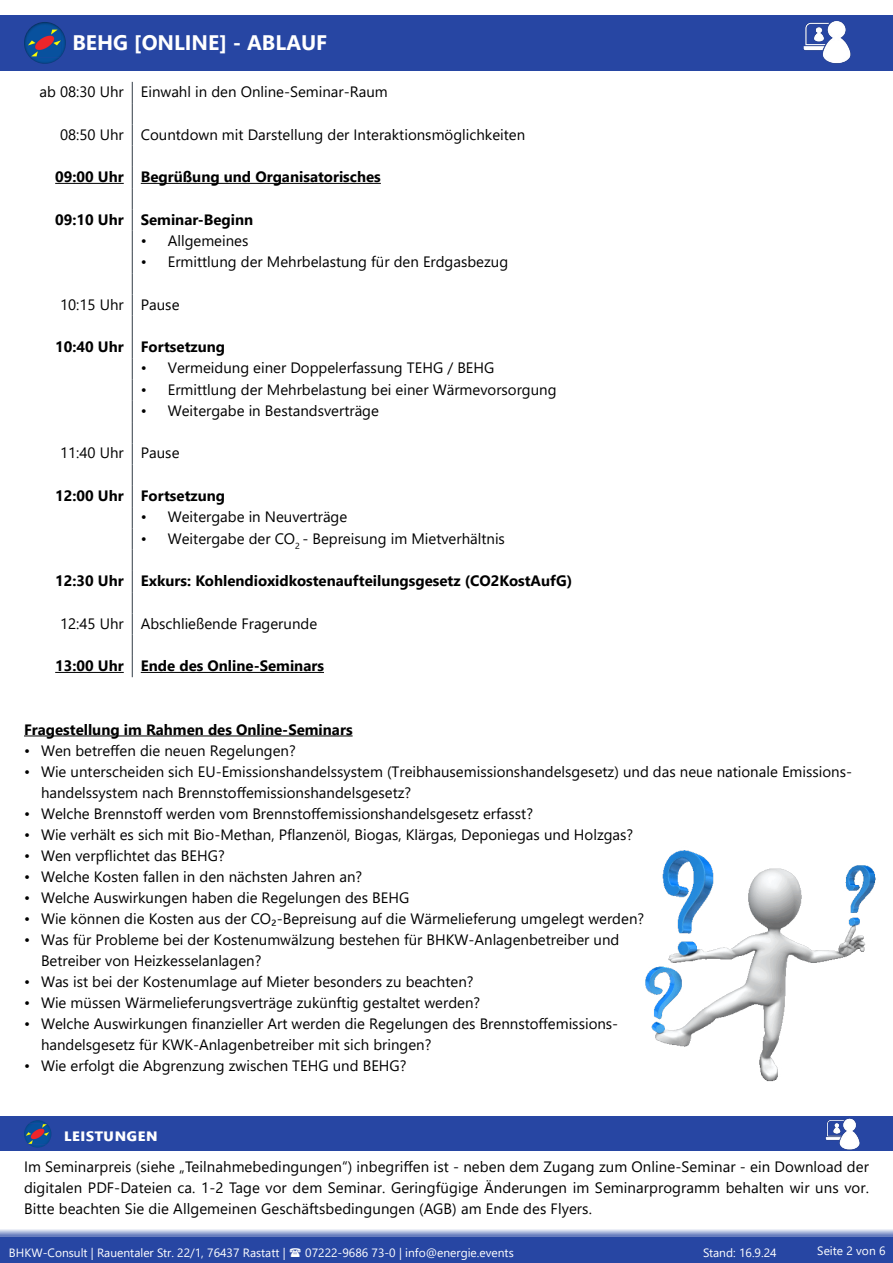
<style>
.page{position:relative;width:893px;height:1263px;background:#fff}
.page>*{position:absolute;margin:0;border:0;box-sizing:border-box;transform-origin:0 0}
.t1{font:700 21px "Segoe UI";color:#fff}
.t2{font:700 18px "Segoe UI";color:#fff}
.t3{font:15px/21px "Segoe UI";color:#000}
.t4{font:700 15px "Segoe UI";color:#000}
.t5{font:12px "Segoe UI";color:#fff}
</style>
<div class="page">
<div style="left:0;top:1237px;width:893px;height:26px;background:#2746a3"></div>
<div style="left:0;top:15px;width:893px;height:55px;background:#2746a3"></div>
<div style="left:12px;top:9px;width:68px;height:56px;background:#000;opacity:.81"></div>
<img style="left:798px;top:21px;width:60px;height:50px">
<svg style="left:132px;top:82px;width:1px;height:595px"></svg>
<hr style="left:55px;top:183px;width:69px;height:1px;background:#000">
<hr style="left:141px;top:183px;width:240px;height:1px;background:#000">
<hr style="left:55px;top:672px;width:69px;height:1px;background:#000">
<hr style="left:141px;top:672px;width:183px;height:1px;background:#000">
<hr style="left:24px;top:735px;width:329px;height:1px;background:#000">
<img style="left:634px;top:850px;width:255px;height:267px">
<div style="left:0;top:1117px;width:893px;height:34px;background:#2746a3"></div>
<div style="left:12px;top:1107px;width:54px;height:42px;background:#000;opacity:.34"></div>
<img style="left:822px;top:1112px;width:43px;height:38px">
<svg style="left:0;top:1229px;width:893px;height:8px;background:#9fadd6"></svg>
<h1 class="t1" style="left:72px;top:23px;width:256px">BEHG [ONLINE] - ABLAUF</h1>
<p class="t3" style="left:39px;top:80px;width:350px">ab 08:30 Uhr Einwahl in den Online-Seminar-Raum</p>
<p class="t3" style="left:60px;top:122px;width:467px">08:50 Uhr Countdown mit Darstellung der Interaktionsmöglichkeiten</p>
<p class="t4" style="left:55px;top:163px;width:327px">09:00 Uhr Begrüßung und Organisatorisches</p>
<p class="t4" style="left:55px;top:205px;width:199px">09:10 Uhr Seminar-Beginn</p>
<p class="t3" style="left:141px;top:229px;width:109px">• Allgemeines</p>
<p class="t3" style="left:141px;top:250px;width:369px">• Ermittlung der Mehrbelastung für den Erdgasbezug</p>
<p class="t3" style="left:60px;top:292px;width:121px">10:15 Uhr Pause</p>
<p class="t4" style="left:55px;top:333px;width:171px">10:40 Uhr Fortsetzung</p>
<p class="t3" style="left:141px;top:356px;width:355px">• Vermeidung einer Doppelerfassung TEHG / BEHG</p>
<p class="t3" style="left:141px;top:378px;width:417px">• Ermittlung der Mehrbelastung bei einer Wärmevorsorgung</p>
<p class="t3" style="left:141px;top:399px;width:240px">• Weitergabe in Bestandsverträge</p>
<p class="t3" style="left:60px;top:441px;width:121px">11:40 Uhr Pause</p>
<p class="t4" style="left:55px;top:481px;width:171px">12:00 Uhr Fortsetzung</p>
<p class="t3" style="left:141px;top:505px;width:208px">• Weitergabe in Neuverträge</p>
<p class="t3" style="left:141px;top:526px;width:366px">• Weitergabe der CO<sub>2</sub> - Bepreisung im Mietverhältnis</p>
<p class="t4" style="left:55px;top:567px;width:518px">12:30 Uhr Exkurs: Kohlendioxidkostenaufteilungsgesetz (CO2KostAufG)</p>
<p class="t3" style="left:60px;top:611px;width:259px">12:45 Uhr Abschließende Fragerunde</p>
<p class="t4" style="left:55px;top:652px;width:270px">13:00 Uhr Ende des Online-Seminars</p>
<p class="t4" style="left:24px;top:715px;width:330px">Fragestellung im Rahmen des Online-Seminars</p>
<p class="t3" style="left:24px;top:738px;width:273px">• Wen betreffen die neuen Regelungen?</p>
<p class="t3" style="left:41px;top:759px;width:813px;text-indent:-17px">• Wie unterscheiden sich EU-Emissionshandelssystem (Treibhausemissionshandelsgesetz) und das neue nationale Emissions&shy;handelssystem nach Brennstoffemissionshandelsgesetz?</p>
<p class="t3" style="left:24px;top:801px;width:511px">• Welche Brennstoff werden vom Brennstoffemissionshandelsgesetz erfasst?</p>
<p class="t3" style="left:24px;top:822px;width:611px">• Wie verhält es sich mit Bio-Methan, Pflanzenöl, Biogas, Klärgas, Deponiegas und Holzgas?</p>
<p class="t3" style="left:24px;top:843px;width:202px">• Wen verpflichtet das BEHG?</p>
<p class="t3" style="left:24px;top:864px;width:340px">• Welche Kosten fallen in den nächsten Jahren an?</p>
<p class="t3" style="left:24px;top:885px;width:387px">• Welche Auswirkungen haben die Regelungen des BEHG</p>
<p class="t3" style="left:24px;top:906px;width:622px">• Wie können die Kosten aus der CO₂-Bepreisung auf die Wärmelieferung umgelegt werden?</p>
<p class="t3" style="left:41px;top:927px;width:580px;text-indent:-17px">• Was für Probleme bei der Kostenumwälzung bestehen für BHKW-Anlagenbetreiber und<br>Betreiber von Heizkesselanlagen?</p>
<p class="t3" style="left:24px;top:969px;width:451px">• Was ist bei der Kostenumlage auf Mieter besonders zu beachten?</p>
<p class="t3" style="left:24px;top:990px;width:458px">• Wie müssen Wärmelieferungsverträge zukünftig gestaltet werden?</p>
<p class="t3" style="left:41px;top:1011px;width:579px;text-indent:-17px">• Welche Auswirkungen finanzieller Art werden die Regelungen des Brennstoffemissions&shy;handelsgesetz für KWK-Anlagenbetreiber mit sich bringen?</p>
<p class="t3" style="left:24px;top:1053px;width:384px">• Wie erfolgt die Abgrenzung zwischen TEHG und BEHG?</p>
<p class="t2" style="left:64px;top:1117px;width:96px">leistungen</p>
<p class="t3" style="left:24px;top:1155px;width:846px;text-align:justify">Im Seminarpreis (siehe „Teilnahmebedingungen“) inbegriffen ist - neben dem Zugang zum Online-Seminar - ein Download der digitalen PDF-Dateien ca. 1-2 Tage vor dem Seminar. Geringfügige Änderungen im Seminarprogramm behalten wir uns vor.<br>Bitte beachten Sie die Allgemeinen Geschäftsbedingungen (AGB) am Ende des Flyers.</p>
<p class="t5" style="left:9px;top:1241px;width:278px">BHKW-Consult | Rauentaler Str. 22/1, 76437 Rastatt |</p>
<p class="t5" style="left:305px;top:1241px;width:210px">07222-9686 73-0 | info@energie.events</p>
<p class="t5" style="left:817px;top:1239px;width:70px">Seite 2 von 6</p>
<p class="t5" style="left:703px;top:1241px;width:75px">Stand: 16.9.24</p>
</div>
